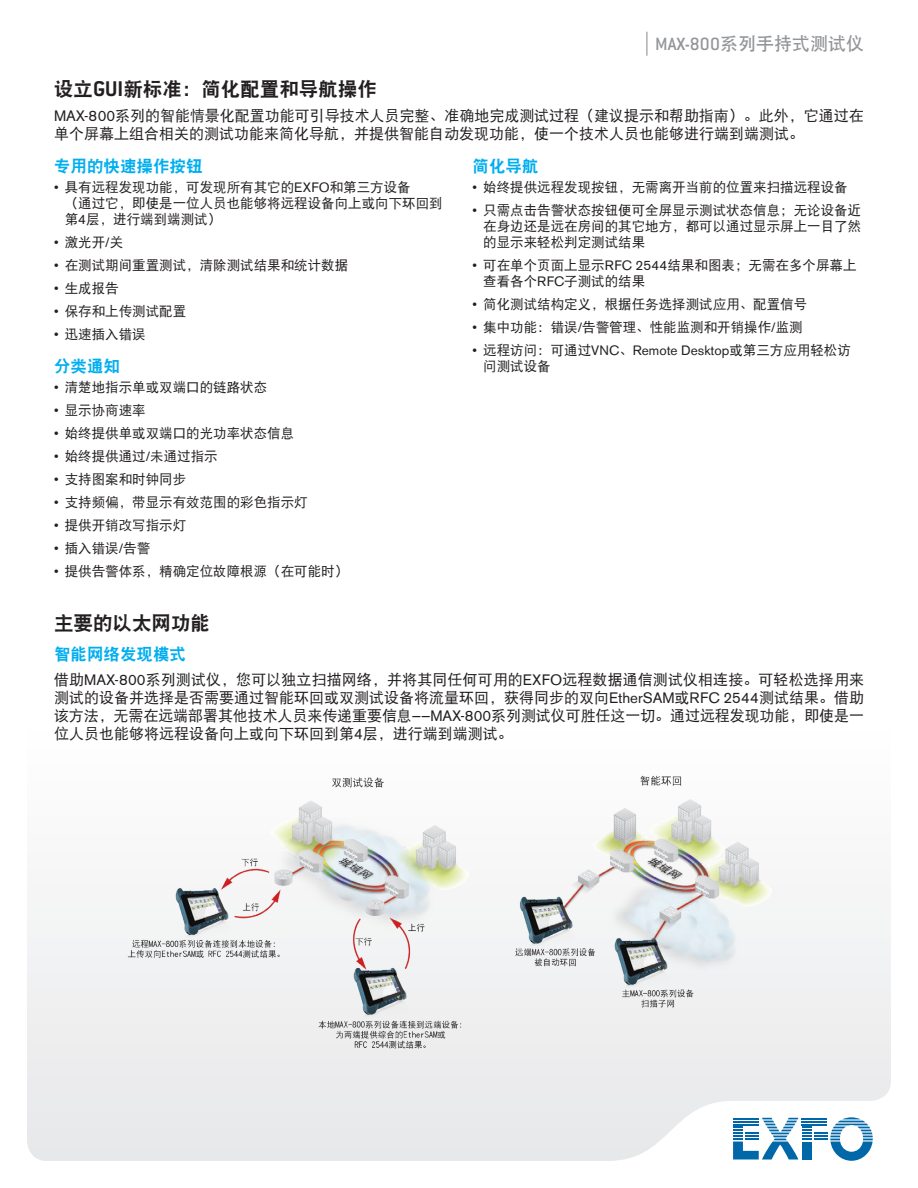
<style>
.page{position:relative;width:918px;height:1188px;background:#fff}
.page>*{position:absolute;margin:0;border:0;box-sizing:border-box;transform-origin:0 0}
.t1{font:19.5px "DF Hei W9";color:#231f20}
.t2{font:18px "DF Hei W7";color:#939598}
.t3{font:16.5px "DF Hei W9";color:#00aeef}
.t4{font:15px/18px "DF Hei W5";color:#231f20;text-align:justify}
.t5{font:13.5px/16.2px "DF Hei W5";color:#231f20}
.s1{font-family:"Conduit ITC";font-weight:500;font-size:19.5px}
.s2{font-family:"Conduit ITC";font-weight:700;font-size:23.4px}
.s3{font-family:"Akzidenz Grotesk BE"}
</style>
<div class="page">
<svg style="left:27px;top:903px;width:864px;height:258px"></svg>
<svg style="left:733px;top:1117px;width:140px;height:44px"></svg>
<svg style="left:646px;top:32px;width:1px;height:24px"></svg>
<img style="left:123px;top:775px;width:666px;height:293px">
<h2 class="t2" style="left:655px;top:34px;width:210px"><span class="s1">MAX-800</span>系列手持式测试仪</h2>
<h1 class="t1" style="left:54px;top:79px;width:324px">设立<span class="s2">GUI</span>新标准：简化配置和导航操作</h1>
<p class="t4" style="left:54px;top:106px;width:811px"><span class="s3">MAX-800</span>系列的智能情景化配置功能可引导技术人员完整、准确地完成测试过程（建议提示和帮助指南）。此外，它通过在单个屏幕上组合相关的测试功能来简化导航，并提供智能自动发现功能，使一个技术人员也能够进行端到端测试。</p>
<p class="t3" style="left:54px;top:158px;width:150px">专用的快速操作按钮</p>
<p class="t5" style="left:65px;top:179px;width:380px;text-indent:-11px"><span class="s3">•</span> 具有远程发现功能，可发现所有其它的<span class="s3">EXFO</span>和第三方设备<br>（通过它，即使是一位人员也能够将远程设备向上或向下环回到第<span class="s3">4</span>层，进行端到端测试）</p>
<p class="t5" style="left:54px;top:234px;width:71px"><span class="s3">•</span> 激光开<span class="s3">/</span>关</p>
<p class="t5" style="left:54px;top:257px;width:296px"><span class="s3">•</span> 在测试期间重置测试，清除测试结果和统计数据</p>
<p class="t5" style="left:54px;top:280px;width:66px"><span class="s3">•</span> 生成报告</p>
<p class="t5" style="left:54px;top:303px;width:134px"><span class="s3">•</span> 保存和上传测试配置</p>
<p class="t5" style="left:54px;top:326px;width:93px"><span class="s3">•</span> 迅速插入错误</p>
<p class="t3" style="left:54px;top:358px;width:67px">分类通知</p>
<p class="t5" style="left:54px;top:379px;width:215px"><span class="s3">•</span> 清楚地指示单或双端口的链路状态</p>
<p class="t5" style="left:54px;top:402px;width:93px"><span class="s3">•</span> 显示协商速率</p>
<p class="t5" style="left:54px;top:425px;width:242px"><span class="s3">•</span> 始终提供单或双端口的光功率状态信息</p>
<p class="t5" style="left:54px;top:448px;width:165px"><span class="s3">•</span> 始终提供通过<span class="s3">/</span>未通过指示</p>
<p class="t5" style="left:54px;top:471px;width:134px"><span class="s3">•</span> 支持图案和时钟同步</p>
<p class="t5" style="left:54px;top:494px;width:255px"><span class="s3">•</span> 支持频偏，带显示有效范围的彩色指示灯</p>
<p class="t5" style="left:54px;top:517px;width:134px"><span class="s3">•</span> 提供开销改写指示灯</p>
<p class="t5" style="left:54px;top:540px;width:98px"><span class="s3">•</span> 插入错误<span class="s3">/</span>告警</p>
<p class="t5" style="left:54px;top:563px;width:296px"><span class="s3">•</span> 提供告警体系，精确定位故障根源（在可能时）</p>
<p class="t3" style="left:472px;top:158px;width:67px">简化导航</p>
<p class="t5" style="left:472px;top:179px;width:377px"><span class="s3">•</span> 始终提供远程发现按钮，无需离开当前的位置来扫描远程设备</p>
<p class="t5" style="left:483px;top:202px;width:379px;text-align:justify;text-indent:-11px"><span class="s3">•</span> 只需点击告警状态按钮便可全屏显示测试状态信息；无论设备近在身边还是远在房间的其它地方，都可以通过显示屏上一目了然的显示来轻松判定测试结果</p>
<p class="t5" style="left:483px;top:257px;width:375px;text-indent:-11px"><span class="s3">•</span> 可在单个页面上显示<span class="s3">RFC 2544</span>结果和图表；无需在多个屏幕上查看各个<span class="s3">RFC</span>子测试的结果</p>
<p class="t5" style="left:472px;top:296px;width:336px"><span class="s3">•</span> 简化测试结构定义，根据任务选择测试应用、配置信号</p>
<p class="t5" style="left:472px;top:319px;width:332px"><span class="s3">•</span> 集中功能：错误<span class="s3">/</span>告警管理、性能监测和开销操作<span class="s3">/</span>监测</p>
<p class="t5" style="left:483px;top:342px;width:369px;text-indent:-11px"><span class="s3">•</span> 远程访问：可通过<span class="s3">VNC</span>、<span class="s3">Remote Desktop</span>或第三方应用轻松访问测试设备</p>
<h1 class="t1" style="left:54px;top:613px;width:157px">主要的以太网功能</h1>
<p class="t3" style="left:54px;top:646px;width:133px">智能网络发现模式</p>
<p class="t4" style="left:54px;top:671px;width:812px">借助<span class="s3">MAX-800</span>系列测试仪，您可以独立扫描网络，并将其同任何可用的<span class="s3">EXFO</span>远程数据通信测试仪相连接。可轻松选择用来测试的设备并选择是否需要通过智能环回或双测试设备将流量环回，获得同步的双向<span class="s3">EtherSAM</span>或<span class="s3">RFC 2544</span>测试结果。借助该方法，无需在远端部署其他技术人员来传递重要信息<span class="s3">——MAX-800</span>系列测试仪可胜任这一切。通过远程发现功能，即使是一位人员也能够将远程设备向上或向下环回到第<span class="s3">4</span>层，进行端到端测试。</p>
</div>
